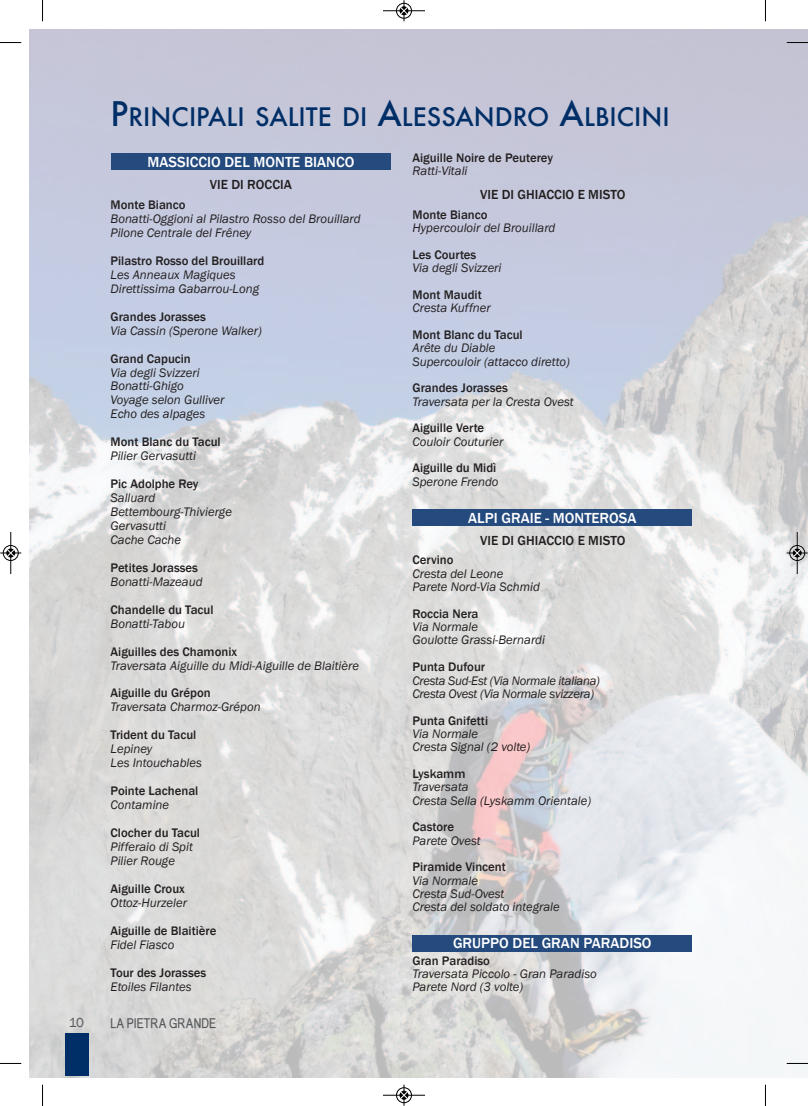
<style>
.page{position:relative;width:808px;height:1106px;background:#fff}
.page>*{position:absolute;margin:0;border:0;box-sizing:border-box;transform-origin:0 0}
.t1{font:500 24.75px "Futura";color:#002e66}
.t2{font:500 15px "Franklin Gothic";color:#fff}
.t3{font:500 13.5px "Franklin Gothic";color:#231f20}
.t4{font:13.5px "Babel Sans";color:#57585a}
.t5{font:13.5px "Franklin Gothic";color:#57585a}
.t6{font:italic 12.75px/14px "Franklin Gothic";color:#231f20}
.t7{font:500 12.75px "Franklin Gothic";color:#231f20}
.t8{font:italic 12.75px/13.4px "Franklin Gothic";letter-spacing:-.02em;color:#231f20}
.s1{font-size:33px}
</style>
<div class="page">
<img style="left:29px;top:30px;width:779px;height:1047px">
<div style="left:111px;top:153px;width:280px;height:17px;background:#244a7e"></div>
<div style="left:412px;top:934px;width:280px;height:17px;background:#244a7e"></div>
<div style="left:412px;top:509px;width:280px;height:17px;background:#244a7e"></div>
<div style="left:65px;top:1033px;width:23px;height:43px;background:#002e66"></div>
<svg style="left:42px;top:0;width:1px;height:21px"></svg>
<svg style="left:0;top:42px;width:21px;height:1px"></svg>
<svg style="left:765px;top:0;width:1px;height:21px"></svg>
<svg style="left:787px;top:42px;width:21px;height:1px"></svg>
<svg style="left:42px;top:1084px;width:1px;height:22px"></svg>
<svg style="left:0;top:1063px;width:21px;height:1px"></svg>
<svg style="left:765px;top:1084px;width:1px;height:22px"></svg>
<svg style="left:787px;top:1063px;width:21px;height:1px"></svg>
<div style="left:396px;top:3px;width:16px;height:16px;border:1px solid #fff;border-radius:50%"></div>
<hr style="left:383px;top:11px;width:42px;height:1px;background:#000">
<div style="left:396px;top:3px;width:16px;height:15px;border:1px solid #000;border-radius:50%"></div>
<svg style="left:400px;top:0;width:8px;height:21px"></svg>
<div style="left:396px;top:1087px;width:16px;height:16px;border:1px solid #fff;border-radius:50%"></div>
<hr style="left:383px;top:1094px;width:42px;height:1px;background:#000">
<div style="left:396px;top:1087px;width:16px;height:15px;border:1px solid #000;border-radius:50%"></div>
<svg style="left:400px;top:1084px;width:8px;height:21px"></svg>
<div style="left:3px;top:545px;width:16px;height:16px;border:1px solid #fff;border-radius:50%"></div>
<hr style="left:11px;top:532px;width:1px;height:42px;background:#000">
<div style="left:3px;top:545px;width:15px;height:15px;border:1px solid #000;border-radius:50%"></div>
<svg style="left:0;top:549px;width:21px;height:8px"></svg>
<div style="left:789px;top:545px;width:16px;height:16px;border:1px solid #fff;border-radius:50%"></div>
<hr style="left:797px;top:532px;width:1px;height:42px;background:#000">
<div style="left:789px;top:545px;width:16px;height:15px;border:1px solid #000;border-radius:50%"></div>
<svg style="left:787px;top:549px;width:21px;height:8px"></svg>
<h1 class="t1" style="left:111px;top:103px;width:561px"><span class="s1">P</span>RINCIPALI SALITE DI <span class="s1">A</span>LESSANDRO <span class="s1">A</span>LBICINI</h1>
<p class="t2" style="left:147px;top:156px;width:208px">MASSICCIO DEL MONTE BIANCO</p>
<p class="t7" style="left:412px;top:153px;width:142px">Aiguille Noire de Peuterey</p>
<p class="t6" style="left:412px;top:165px;width:57px">Ratti-Vitali</p>
<p class="t3" style="left:480px;top:189px;width:147px">VIE DI GHIACCIO E MISTO</p>
<p class="t7" style="left:412px;top:209px;width:77px">Monte Bianco</p>
<p class="t6" style="left:412px;top:222px;width:144px">Hypercouloir del Brouillard</p>
<p class="t7" style="left:412px;top:249px;width:65px">Les Courtes</p>
<p class="t6" style="left:412px;top:262px;width:91px">Via degli Svizzeri</p>
<p class="t7" style="left:412px;top:289px;width:71px">Mont Maudit</p>
<p class="t6" style="left:412px;top:302px;width:80px">Cresta Kuffner</p>
<p class="t7" style="left:412px;top:329px;width:112px">Mont Blanc du Tacul</p>
<p class="t6" style="left:412px;top:342px;width:159px;line-height:13.4px">ArÍte du Diable<br>Supercouloir (attacco diretto)</p>
<p class="t7" style="left:412px;top:383px;width:97px">Grandes Jorasses</p>
<p class="t6" style="left:412px;top:395px;width:163px">Traversata per la Cresta Ovest</p>
<p class="t7" style="left:412px;top:423px;width:73px">Aiguille Verte</p>
<p class="t6" style="left:412px;top:435px;width:92px">Couloir Couturier</p>
<p class="t7" style="left:412px;top:463px;width:85px">Aiguille du MidÏ</p>
<p class="t6" style="left:412px;top:475px;width:87px">Sperone Frendo</p>
<p class="t3" style="left:210px;top:179px;width:83px">VIE DI ROCCIA</p>
<p class="t7" style="left:111px;top:200px;width:77px">Monte Bianco</p>
<p class="t6" style="left:111px;top:213px;width:252px">Bonatti-Oggioni al Pilastro Rosso del Brouillard<br>Pilone Centrale del FrÍney</p>
<p class="t7" style="left:111px;top:256px;width:155px">Pilastro Rosso del Brouillard</p>
<p class="t6" style="left:111px;top:268px;width:150px">Les Anneaux Magiques<br>Direttissima Gabarrou-Long</p>
<p class="t7" style="left:111px;top:311px;width:97px">Grandes Jorasses</p>
<p class="t6" style="left:111px;top:324px;width:153px">Via Cassin (Sperone Walker)</p>
<p class="t7" style="left:111px;top:353px;width:82px">Grand Capucin</p>
<p class="t6" style="left:111px;top:366px;width:115px">Via degli Svizzeri<br>Bonatti-Ghigo<br>Voyage selon Gulliver<br>Echo des alpages</p>
<p class="t7" style="left:111px;top:437px;width:112px">Mont Blanc du Tacul</p>
<p class="t6" style="left:111px;top:450px;width:87px">Pilier Gervasutti</p>
<p class="t7" style="left:111px;top:479px;width:90px">Pic Adolphe Rey</p>
<p class="t6" style="left:111px;top:492px;width:123px">Salluard<br>Bettembourg-Thivierge<br>Gervasutti<br>Cache Cache</p>
<p class="t7" style="left:111px;top:562px;width:89px">Petites Jorasses</p>
<p class="t6" style="left:111px;top:575px;width:93px">Bonatti-Mazeaud</p>
<p class="t7" style="left:111px;top:604px;width:104px">Chandelle du Tacul</p>
<p class="t6" style="left:111px;top:617px;width:76px">Bonatti-Tabou</p>
<p class="t7" style="left:111px;top:646px;width:128px">Aiguilles des Chamonix</p>
<p class="t6" style="left:111px;top:659px;width:250px">Traversata Aiguille du Midi-Aiguille de BlaitiËre</p>
<p class="t7" style="left:111px;top:688px;width:102px">Aiguille du GrÈpon</p>
<p class="t6" style="left:111px;top:701px;width:152px">Traversata Charmoz-GrÈpon</p>
<p class="t7" style="left:111px;top:730px;width:87px">Trident du Tacul</p>
<p class="t6" style="left:111px;top:743px;width:93px">Lepiney<br>Les Intouchables</p>
<p class="t7" style="left:111px;top:786px;width:89px">Pointe Lachenal</p>
<p class="t6" style="left:111px;top:798px;width:60px">Contamine</p>
<p class="t7" style="left:111px;top:827px;width:91px">Clocher du Tacul</p>
<p class="t6" style="left:111px;top:840px;width:84px">Pifferaio di Spit<br>Pilier Rouge</p>
<p class="t7" style="left:111px;top:883px;width:76px">Aiguille Croux</p>
<p class="t6" style="left:111px;top:896px;width:78px">Ottoz-Hurzeler</p>
<p class="t7" style="left:111px;top:925px;width:107px">Aiguille de BlaitiËre</p>
<p class="t6" style="left:111px;top:938px;width:65px">Fidel Fiasco</p>
<p class="t7" style="left:111px;top:967px;width:97px">Tour des Jorasses</p>
<p class="t6" style="left:111px;top:980px;width:83px">Etoiles Filantes</p>
<p class="t2" style="left:468px;top:511px;width:170px">ALPI GRAIE - MONTEROSA</p>
<p class="t3" style="left:480px;top:535px;width:147px">VIE DI GHIACCIO E MISTO</p>
<p class="t7" style="left:412px;top:555px;width:43px">Cervino</p>
<p class="t6" style="left:412px;top:568px;width:129px;line-height:13.4px">Cresta del Leone<br>Parete Nord-Via Schmid</p>
<p class="t7" style="left:412px;top:608px;width:67px">Roccia Nera</p>
<p class="t6" style="left:412px;top:621px;width:134px;line-height:13.4px">Via Normale<br>Goulotte Grassi-Bernardi</p>
<p class="t7" style="left:412px;top:662px;width:74px">Punta Dufour</p>
<p class="t8" style="left:412px;top:674px;width:189px">Cresta Sud-Est (Via Normale italiana)<br>Cresta Ovest (Via Normale svizzera)</p>
<p class="t7" style="left:412px;top:715px;width:77px">Punta Gnifetti</p>
<p class="t6" style="left:412px;top:728px;width:119px;line-height:13.4px">Via Normale<br>Cresta Signal (2 volte)</p>
<p class="t7" style="left:412px;top:768px;width:54px">Lyskamm</p>
<p class="t6" style="left:412px;top:781px;width:180px;line-height:13.4px">Traversata<br>Cresta Sella (Lyskamm Orientale)</p>
<p class="t7" style="left:412px;top:822px;width:43px">Castore</p>
<p class="t6" style="left:412px;top:834px;width:70px">Parete Ovest</p>
<p class="t7" style="left:412px;top:862px;width:95px">Piramide Vincent</p>
<p class="t6" style="left:412px;top:874px;width:149px;line-height:13.4px">Via Normale<br>Cresta Sud-Ovest<br>Cresta del soldato integrale</p>
<p class="t2" style="left:453px;top:937px;width:200px">GRUPPO DEL GRAN PARADISO</p>
<p class="t7" style="left:412px;top:955px;width:79px">Gran Paradiso</p>
<p class="t6" style="left:412px;top:968px;width:186px;line-height:13.4px">Traversata Piccolo - Gran Paradiso<br>Parete Nord (3 volte)</p>
<p class="t5" style="left:69px;top:1017px;width:17px">10</p>
<p class="t4" style="left:111px;top:1015px;width:107px">LA PIETRA GRANDE</p>
</div>
